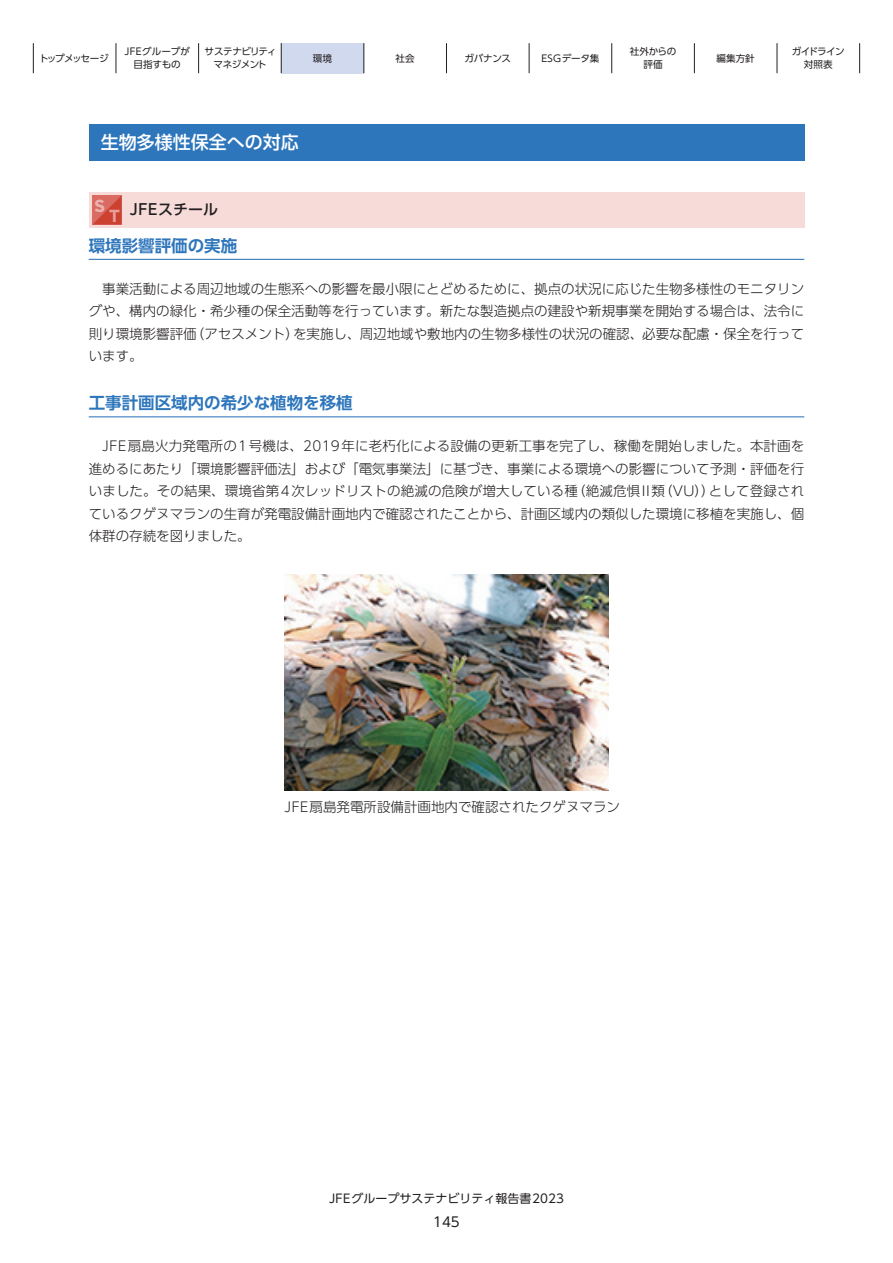
<style>
.page{position:relative;width:893px;height:1263px;background:#fff}
.page>*{position:absolute;margin:0;border:0;box-sizing:border-box;transform-origin:0 0}
.t1{font:500 18px "UD Shin Go Pro";color:#fff}
.t2{font:700 17.4px "Gotham";color:#fff}
.t3{font:700 16.5px "UD Shin Go Pro De";color:#2e76bc}
.t4{font:500 15px "UD Shin Go Pro";letter-spacing:.015em;color:#231f20}
.t5{font:300 13.5px/22.5px "UD Shin Go Pro";color:#231f20;text-align:justify}
.t6{font:13.5px "UD Shin Go Pro";color:#231f20}
.t7{font:12px "UD Shin Go Pro";color:#231f20}
.t8{font:9.6px/12.8px "UD Shin Go Pro";letter-spacing:-.06em;color:#231f20;text-align:center}
.t9{font:9.6px/12.8px "UD Shin Go Pro";letter-spacing:-.025em;color:#231f20;text-align:center}
.t10{font:9.6px/12.8px "UD Shin Go Pro";color:#231f20;text-align:center}
.t11{font:9.6px "UD Shin Go Pro";letter-spacing:-.115em;color:#231f20}
.t12{font:9.6px "UD Shin Go Pro";letter-spacing:.015em;color:#231f20}
.s1{font-family:"Gotham";font-weight:700;font-size:17.4px;color:#fff}
</style>
<div class="page">
<div style="left:281px;top:43px;width:83px;height:30px;background:#d1d9ee"></div>
<hr style="left:33px;top:43px;width:1px;height:30px;background:#231f20">
<hr style="left:116px;top:43px;width:1px;height:30px;background:#231f20">
<hr style="left:198px;top:43px;width:1px;height:30px;background:#231f20">
<hr style="left:281px;top:43px;width:1px;height:30px;background:#231f20">
<hr style="left:364px;top:43px;width:1px;height:30px;background:#231f20">
<hr style="left:446px;top:43px;width:1px;height:30px;background:#231f20">
<hr style="left:529px;top:43px;width:1px;height:30px;background:#231f20">
<hr style="left:611px;top:43px;width:1px;height:30px;background:#231f20">
<hr style="left:694px;top:43px;width:1px;height:30px;background:#231f20">
<hr style="left:777px;top:43px;width:1px;height:30px;background:#231f20">
<hr style="left:859px;top:43px;width:1px;height:30px;background:#231f20">
<div style="left:89px;top:192px;width:715px;height:35px;background:#f6dbd9"></div>
<svg style="left:93px;top:195px;width:29px;height:29px"></svg>
<hr style="left:89px;top:259px;width:715px;height:1px;background:#2e76bc">
<hr style="left:89px;top:416px;width:715px;height:1px;background:#2e76bc">
<img style="left:284px;top:574px;width:324px;height:216px">
<div style="left:89px;top:124px;width:715px;height:37px;background:#2e76bc"></div>
<p class="t11" style="left:39px;top:50px;width:71px">トップメッセージ</p>
<p class="t10" style="left:125px;top:45px;width:67px">JFEグループが目指すもの</p>
<p class="t8" style="left:205px;top:45px;width:73px">サステナビリティマネジメント</p>
<p class="t9" style="left:313px;top:51px;width:21px">環境</p>
<p class="t9" style="left:396px;top:51px;width:21px">社会</p>
<p class="t9" style="left:464px;top:51px;width:48px">ガバナンス</p>
<p class="t12" style="left:541px;top:50px;width:60px">ESGデータ集</p>
<p class="t9" style="left:630px;top:45px;width:48px">社外からの評価</p>
<p class="t9" style="left:716px;top:51px;width:40px">編集方針</p>
<p class="t8" style="left:792px;top:45px;width:55px">ガイドライン対照表</p>
<h1 class="t1" style="left:101px;top:128px;width:199px">生物多様性保全への対応</h1>
<p class="t2" style="left:95px;top:195px;width:13px">S</p>
<p class="t4" style="left:109px;top:197px;width:111px"><span class="s1">T</span> JFEスチール</p>
<p class="t3" style="left:89px;top:232px;width:150px">環境影響評価の実施</p>
<p class="t5" style="left:89px;top:277px;width:717px;text-indent:14px">事業活動による周辺地域の生態系への影響を最小限にとどめるために、拠点の状況に応じた生物多様性のモニタリングや、構内の緑化・希少種の保全活動等を行っています。新たな製造拠点の建設や新規事業を開始する場合は、法令に則り環境影響評価（アセスメント）を実施し、周辺地域や敷地内の生物多様性の状況の確認、必要な配慮・保全を行っています。</p>
<p class="t3" style="left:89px;top:389px;width:266px">工事計画区域内の希少な植物を移植</p>
<p class="t5" style="left:89px;top:435px;width:717px;text-indent:14px">JFE扇島火力発電所の1号機は、2019年に老朽化による設備の更新工事を完了し、稼働を開始しました。本計画を進めるにあたり「環境影響評価法」および「電気事業法」に基づき、事業による環境への影響について予測・評価を行いました。その結果、環境省第4次レッドリストの絶滅の危険が増大している種（絶滅危惧II類（VU））として登録されているクゲヌマランの生育が発電設備計画地内で確認されたことから、計画区域内の類似した環境に移植を実施し、個体群の存続を図りました。</p>
<p class="t5" style="left:284px;top:795px;width:337px">JFE扇島発電所設備計画地内で確認されたクゲヌマラン</p>
<p class="t7" style="left:329px;top:1188px;width:236px">JFEグループサステナビリティ報告書2023</p>
<p class="t6" style="left:433px;top:1211px;width:28px">145</p>
</div>
